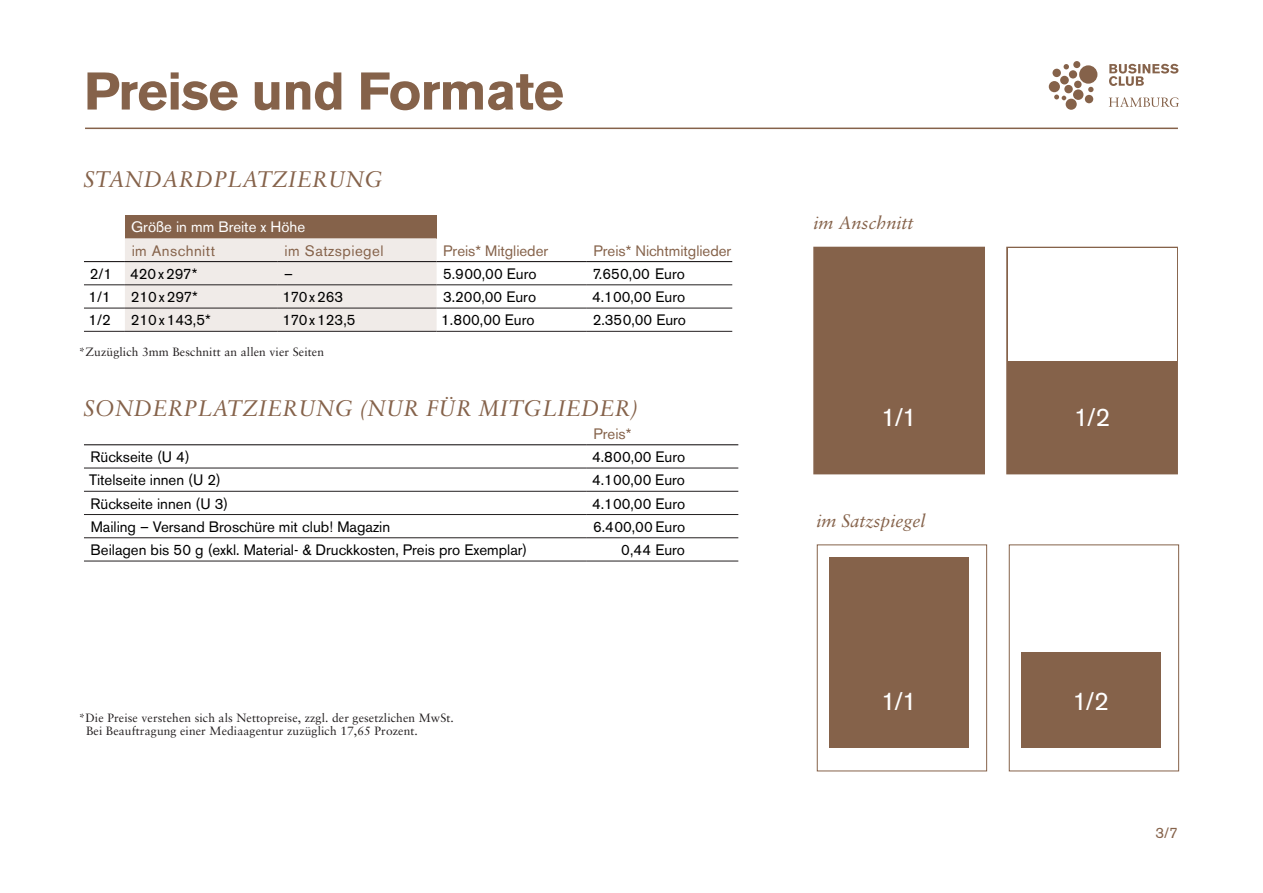
<style>
.page{position:relative;width:1263px;height:893px;background:#fff}
.page>*{position:absolute;margin:0;border:0;box-sizing:border-box;transform-origin:0 0}
.t1{font:700 52.5px "Akzidenz Grotesk BE";letter-spacing:-.015em;color:#85624a}
.t2{font:25.5px "Akzidenz Grotesk BE";color:#fff}
.t3{font:italic 22.5px "Sabon";color:#85624a}
.t4{font:italic 18px "Sabon";color:#85624a}
.t5{font:15px "Akzidenz Grotesk BE";color:#000}
.t6{font:15px "Akzidenz Grotesk BE";color:#85624a}
.t7{font:15px "Akzidenz Grotesk BE";letter-spacing:.03em;color:#85624a}
.t8{font:15px "Akzidenz Grotesk BE";color:#fff}
.t9{font:12px/13.5px "Sabon";letter-spacing:.01em;color:#231f20}
</style>
<div class="page">
<div style="left:813px;top:246px;width:172px;height:229px;background:#85624a"></div>
<div style="left:125px;top:215px;width:312px;height:23px;background:#85624a"></div>
<div style="left:125px;top:238px;width:312px;height:93px;background:#f0ebe8"></div>
<hr style="left:84px;top:261px;width:41px;height:1px;background:#231f20">
<hr style="left:125px;top:261px;width:153px;height:1px;background:#231f20">
<hr style="left:278px;top:261px;width:159px;height:1px;background:#231f20">
<hr style="left:437px;top:261px;width:150px;height:1px;background:#231f20">
<hr style="left:587px;top:261px;width:145px;height:1px;background:#231f20">
<hr style="left:84px;top:285px;width:41px;height:1px;background:#231f20">
<hr style="left:125px;top:285px;width:153px;height:1px;background:#231f20">
<hr style="left:278px;top:285px;width:159px;height:1px;background:#231f20">
<hr style="left:437px;top:285px;width:150px;height:1px;background:#231f20">
<hr style="left:587px;top:285px;width:145px;height:1px;background:#231f20">
<hr style="left:84px;top:308px;width:41px;height:1px;background:#231f20">
<hr style="left:125px;top:308px;width:153px;height:1px;background:#231f20">
<hr style="left:278px;top:308px;width:159px;height:1px;background:#231f20">
<hr style="left:437px;top:308px;width:150px;height:1px;background:#231f20">
<hr style="left:587px;top:308px;width:145px;height:1px;background:#231f20">
<hr style="left:84px;top:331px;width:41px;height:1px;background:#231f20">
<hr style="left:125px;top:331px;width:153px;height:1px;background:#231f20">
<hr style="left:278px;top:331px;width:159px;height:1px;background:#231f20">
<hr style="left:437px;top:331px;width:150px;height:1px;background:#231f20">
<hr style="left:587px;top:331px;width:145px;height:1px;background:#231f20">
<hr style="left:84px;top:468px;width:503px;height:1px;background:#231f20">
<hr style="left:587px;top:468px;width:151px;height:1px;background:#231f20">
<hr style="left:84px;top:491px;width:503px;height:1px;background:#231f20">
<hr style="left:587px;top:491px;width:151px;height:1px;background:#231f20">
<hr style="left:84px;top:514px;width:503px;height:1px;background:#231f20">
<hr style="left:587px;top:514px;width:151px;height:1px;background:#231f20">
<hr style="left:84px;top:537px;width:503px;height:1px;background:#231f20">
<hr style="left:587px;top:537px;width:151px;height:1px;background:#231f20">
<hr style="left:84px;top:561px;width:503px;height:1px;background:#231f20">
<hr style="left:587px;top:561px;width:151px;height:1px;background:#231f20">
<hr style="left:84px;top:444px;width:503px;height:1px;background:#231f20">
<hr style="left:587px;top:444px;width:151px;height:1px;background:#231f20">
<div style="left:817px;top:544px;width:170px;height:227px;background:#fff;border:1px solid #85624a"></div>
<div style="left:829px;top:557px;width:140px;height:191px;background:#85624a"></div>
<div style="left:1009px;top:544px;width:170px;height:227px;background:#fff;border:1px solid #85624a"></div>
<div style="left:1021px;top:652px;width:140px;height:96px;background:#85624a"></div>
<svg style="left:1049px;top:61px;width:130px;height:49px"></svg>
<hr style="left:85px;top:128px;width:1093px;height:1px;background:#85624a">
<div style="left:1006px;top:246px;width:172px;height:229px;background:#85624a"></div>
<div style="left:1008px;top:248px;width:168px;height:113px;background:#fff"></div>
<h1 class="t1" style="left:84px;top:61px;width:481px">Preise und Formate</h1>
<h3 class="t3" style="left:84px;top:167px;width:293px">STANDARDPLATZIERUNG</h3>
<p class="t8" style="left:131px;top:218px;width:176px">Größe in mm Breite x Höhe</p>
<p class="t7" style="left:132px;top:241px;width:85px">im Anschnitt</p>
<p class="t7" style="left:285px;top:241px;width:100px">im Satzspiegel</p>
<p class="t6" style="left:443px;top:241px;width:106px">Preis* Mitglieder</p>
<p class="t6" style="left:593px;top:241px;width:139px">Preis* Nichtmitglieder</p>
<p class="t5" style="left:90px;top:265px;width:109px">2/1 420x297*</p>
<p class="t5" style="left:284px;top:265px;width:10px">–</p>
<p class="t5" style="left:443px;top:265px;width:95px">5.900,00 Euro</p>
<p class="t5" style="left:592px;top:265px;width:94px">7.650,00 Euro</p>
<p class="t5" style="left:89px;top:288px;width:24px">1/1</p>
<p class="t5" style="left:131px;top:288px;width:69px">210x297*</p>
<p class="t5" style="left:282px;top:288px;width:62px">170x263</p>
<p class="t5" style="left:443px;top:288px;width:95px">3.200,00 Euro</p>
<p class="t5" style="left:592px;top:288px;width:95px">4.100,00 Euro</p>
<p class="t5" style="left:89px;top:311px;width:24px">1/2</p>
<p class="t5" style="left:131px;top:311px;width:81px">210x143,5*</p>
<p class="t5" style="left:282px;top:311px;width:75px">170x123,5</p>
<p class="t5" style="left:441px;top:311px;width:95px">1.800,00 Euro</p>
<p class="t5" style="left:593px;top:311px;width:95px">2.350,00 Euro</p>
<p class="t9" style="left:79px;top:344px;width:247px">*Zuzüglich 3mm Beschnitt an allen vier Seiten</p>
<h3 class="t3" style="left:84px;top:395px;width:556px">SONDERPLATZIERUNG (NUR FÜR MITG LIEDER)</h3>
<p class="t6" style="left:593px;top:425px;width:39px">Preis*</p>
<p class="t5" style="left:91px;top:448px;width:101px">Rückseite (U 4)</p>
<p class="t5" style="left:592px;top:448px;width:95px">4.800,00 Euro</p>
<p class="t5" style="left:89px;top:471px;width:133px">Titelseite innen (U 2)</p>
<p class="t5" style="left:592px;top:471px;width:94px">4.100,00 Euro</p>
<p class="t5" style="left:91px;top:494px;width:139px">Rückseite innen (U 3)</p>
<p class="t5" style="left:592px;top:494px;width:95px">4.100,00 Euro</p>
<p class="t5" style="left:91px;top:518px;width:301px">Mailing – Versand Broschüre mit club! Magazin</p>
<p class="t5" style="left:593px;top:518px;width:94px">6.400,00 Euro</p>
<p class="t5" style="left:91px;top:541px;width:438px">Beilagen bis 50 g (exkl. Material- &amp; Druckkosten, Preis pro Exemplar)</p>
<p class="t5" style="left:621px;top:541px;width:65px">0,44 Euro</p>
<p class="t9" style="left:86px;top:711px;width:369px;text-indent:-7px">*Die Preise verstehen sich als Nettopreise, zzgl. der gesetzlichen MwSt.<br>Bei Beauftragung einer Mediaagentur zuzüglich 17,65 Prozent.</p>
<p class="t4" style="left:813px;top:212px;width:102px">IM ANSCHNITT</p>
<h2 class="t2" style="left:881px;top:402px;width:37px">1/1</h2>
<p class="t4" style="left:816px;top:510px;width:111px">IM SATZSPIEGEL</p>
<h2 class="t2" style="left:1074px;top:402px;width:38px">1/2</h2>
<h2 class="t2" style="left:881px;top:685px;width:37px">1/1</h2>
<h2 class="t2" style="left:1072px;top:685px;width:38px">1/2</h2>
<p class="t6" style="left:1155px;top:824px;width:24px">3/7</p>
</div>
